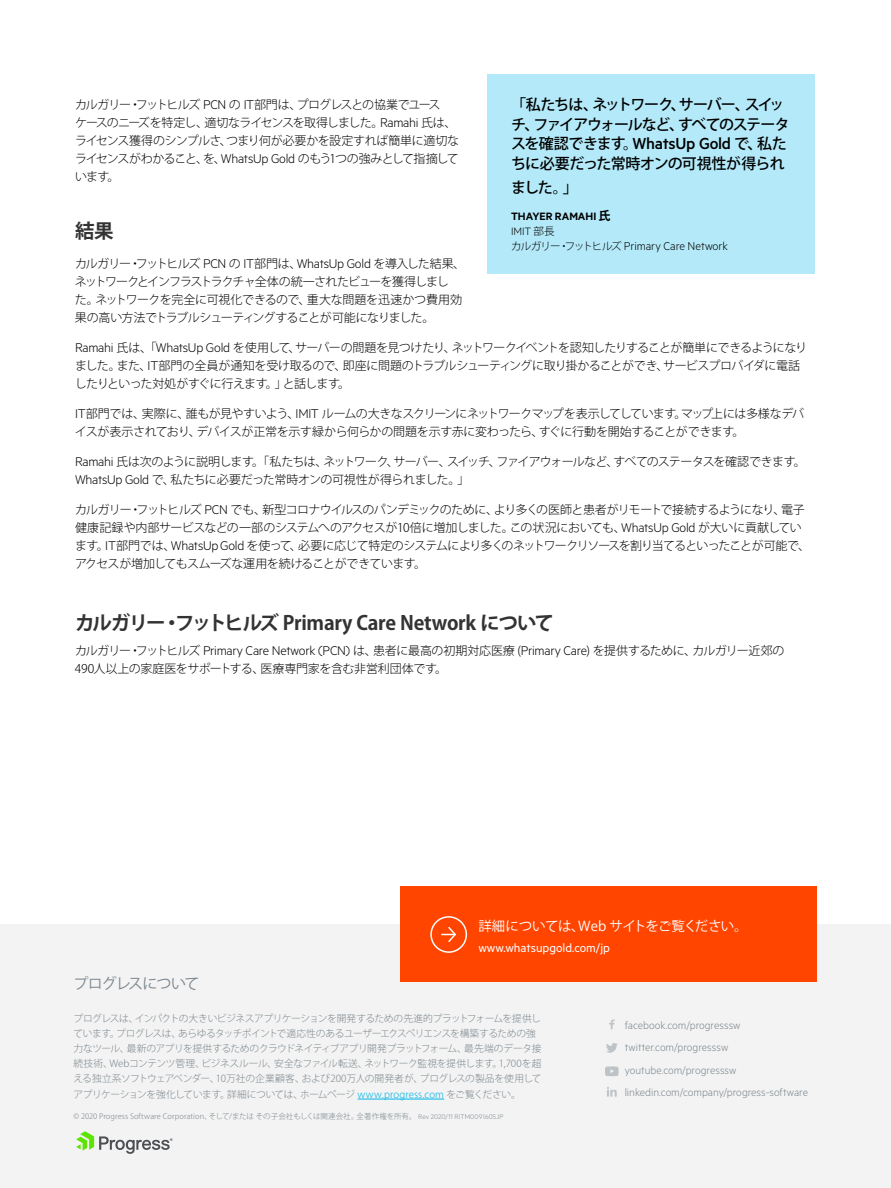
<style>
.page{position:relative;width:891px;height:1188px;background:#fff}
.page>*{position:absolute;margin:0;border:0;box-sizing:border-box;transform-origin:0 0}
.t1{font:700 19.5px "Koz Go Pr 6 N";letter-spacing:-.02em;color:#333}
.t2{font:500 15px/19.5px "Koz Go Pr 6 N";letter-spacing:-.065em;color:#000}
.t3{font:15px "Koz Go Pr 6 N";letter-spacing:-.065em;color:#7c878e}
.t4{font:13.5px "Koz Go Pr 6 N";letter-spacing:-.04em;color:#fff}
.t5{font:13.5px "Metric";color:#fff}
.t6{font:300 12.75px "Metric";letter-spacing:-.005em;color:#000}
.t7{font:300 12px/18px "Koz Go Pr 6 N";letter-spacing:-.05em;color:#000}
.t8{font:300 12px/18px "Koz Go Pr 6 N";letter-spacing:-.03em;color:#000}
.t9{font:300 12px/22.5px "Metric";color:#7c878e}
.t10{font:600 12px/15px "Metric";letter-spacing:-.005em;color:#000}
.t11{font:300 9.75px/15.1px "Koz Go Pr 6 N";letter-spacing:-.045em;color:#7c878e}
.t12{font:300 7.5px "Koz Go Pr 6 N";letter-spacing:.01em;color:#7c878e}
.s1{font-family:"Metric";font-size:18px}
.s2{font-family:"Koz Go Pr 6 N";font-weight:700}
.s3{font-weight:300}
.s4{font-family:"Koz Go Pr 6 N";font-weight:300;font-size:10.5px}
.s5{font-family:"Koz Go Pr 6 N";font-size:10.5px}
.s6{font-family:"Metric";font-size:14.25px}
.s7{color:#00b5e8}
.s8{font-family:"Metric"}
</style>
<div class="page">
<div style="left:0;top:924px;width:891px;height:264px;background:#f3f3f3"></div>
<svg style="left:76px;top:1131px;width:97px;height:23px"></svg>
<div style="left:400px;top:886px;width:416px;height:96px;background:#ff4500"></div>
<div style="left:430px;top:916px;width:37px;height:37px;border:2px solid #fff;border-radius:50%"></div>
<svg style="left:441px;top:926px;width:15px;height:17px"></svg>
<hr style="left:358px;top:1099px;width:86px;height:1px;background:#00b5e8">
<svg style="left:609px;top:1020px;width:6px;height:9px"></svg>
<svg style="left:606px;top:1043px;width:12px;height:10px"></svg>
<svg style="left:607px;top:1087px;width:10px;height:10px"></svg>
<svg style="left:605px;top:1066px;width:14px;height:10px"></svg>
<div style="left:487px;top:74px;width:327px;height:200px;background:#b3e9f8"></div>
<p class="t2" style="left:511px;top:95px;width:280px">「私たちは、ネットワーク、サーバー、スイッチ、ファイアウォールなど、すべてのステータスを確認できます。<span class="s1">WhatsUp Gold</span> で、私たちに必要だった常時オンの可視性が得られ</p>
<p class="t2" style="left:511px;top:178px;width:68px">ました。」</p>
<p class="t10" style="left:511px;top:208px;width:101px">THAYER RAMAHI <span class="s2">氏<br></span><span class="s3">IMIT</span> <span class="s4">部長</span></p>
<p class="t6" style="left:511px;top:238px;width:218px"><span class="s5">カルガリー・フットヒルズ</span> Primary Care Network</p>
<p class="t7" style="left:75px;top:96px;width:386px">カルガリー・フットヒルズ <span class="s6">PCN</span> の <span class="s6">IT</span>部門は、プログレスとの協業でユース<br>ケースのニーズを特定し、適切なライセンスを取得しました。<span class="s6">Ramahi</span> 氏は、ライセンス獲得のシンプルさ、つまり何が必要かを設定すれば簡単に適切なライセンスがわかること、を、<span class="s6">WhatsUp Gold</span> のもう1つの強みとして指摘しています。</p>
<h1 class="t1" style="left:75px;top:220px;width:40px">結果</h1>
<p class="t7" style="left:75px;top:255px;width:392px">カルガリー・フットヒルズ <span class="s6">PCN</span> の <span class="s6">IT</span>部門は、<span class="s6">WhatsUp Gold</span> を導入した結果、ネットワークとインフラストラクチャ全体の統一されたビューを獲得しまし<br>た。ネットワークを完全に可視化できるので、重大な問題を迅速かつ費用効果の高い方法でトラブルシューティングすることが可能になりました。</p>
<p class="t7" style="left:75px;top:339px;width:734px"><span class="s6">Ramahi</span> 氏は、「<span class="s6">WhatsUp Gold</span> を使用して、サーバーの問題を見つけたり、ネットワークイベントを認知したりすることが簡単にできるようになりました。また、<span class="s6">IT</span>部門の全員が通知を受け取るので、即座に問題のトラブルシューティングに取り掛かることができ、サービスプロバイダに電話したりといった対処がすぐに行えます。」と話します。</p>
<p class="t7" style="left:75px;top:405px;width:731px"><span class="s6">IT</span>部門では、実際に、誰もが見やすいよう、<span class="s6">IMIT</span> ルームの大きなスクリーンにネットワークマップを表示してしています。マップ上には多様なデバイスが表示されており、デバイスが正常を示す緑から何らかの問題を示す赤に変わったら、すぐに行動を開始することができます。</p>
<p class="t7" style="left:75px;top:453px;width:732px"><span class="s6">Ramahi</span> 氏は次のように説明します。「私たちは、ネットワーク、サーバー、スイッチ、ファイアウォールなど、すべてのステータスを確認できます。<br><span class="s6">WhatsUp Gold</span> で、私たちに必要だった常時オンの可視性が得られました。」</p>
<p class="t7" style="left:75px;top:501px;width:737px">カルガリー・フットヒルズ <span class="s6">PCN</span> でも、新型コロナウイルスのパンデミックのために、より多くの医師と患者がリモートで接続するようになり、電子健康記録や内部サービスなどの一部のシステムへのアクセスが10倍に増加しました。この状況においても、<span class="s6">WhatsUp Gold</span> が大いに貢献しています。<span class="s6">IT</span>部門では、<span class="s6">WhatsUp Gold</span> を使って、必要に応じて特定のシステムにより多くのネットワークリソースを割り当てるといったことが可能で、アクセスが増加してもスムーズな運用を続けることができています。</p>
<h1 class="t1" style="left:75px;top:612px;width:480px">カルガリー・フットヒルズ Primary Care Network について</h1>
<p class="t8" style="left:75px;top:642px;width:711px">カルガリー・フットヒルズ <span class="s6">Primary Care Network (PCN)</span> は、患者に最高の初期対応医療 (<span class="s6">Primary Care</span>) を提供するために、カルガリー近郊の<br>490人以上の家庭医をサポートする、医療専門家を含む非営利団体です。</p>
<p class="t4" style="left:478px;top:918px;width:271px">詳細については、Web サイトをご覧ください。</p>
<p class="t5" style="left:478px;top:939px;width:133px">www.whatsupgold.com/jp</p>
<p class="t3" style="left:74px;top:975px;width:127px">プログレスについて</p>
<p class="t11" style="left:74px;top:1011px;width:470px">プログレスは、インパクトの大きいビジネスアプリケーションを開発するための先進的プラットフォームを提供しています。プログレスは、あらゆるタッチポイントで適応性のあるユーザーエクスペリエンスを構築するための強力なツール、最新のアプリを提供するためのクラウドネイティブアプリ開発プラットフォーム、最先端のデータ接続技術、Webコンテンツ管理、ビジネスルール、安全なファイル転送、ネットワーク監視を提供します。1,700を超える独立系ソフトウェアベンダー、10万社の企業顧客、および200万人の開発者が、プログレスの製品を使用してアプリケーションを強化しています。詳細については、ホームページ <span class="s7">www.progress.com</span> をご覧ください。</p>
<p class="t12" style="left:74px;top:1112px;width:431px">© 2020 Progress Software Corporation、そして/または その子会社もしくは関連会社。全著作権を所有。 <span class="s8">Rev 2020/11 RITM0091605JP</span></p>
<p class="t9" style="left:625px;top:1013px;width:185px">facebook.com/progresssw twitter.com/progresssw youtube.com/progresssw linkedin.com/company/progress-software</p>
</div>
